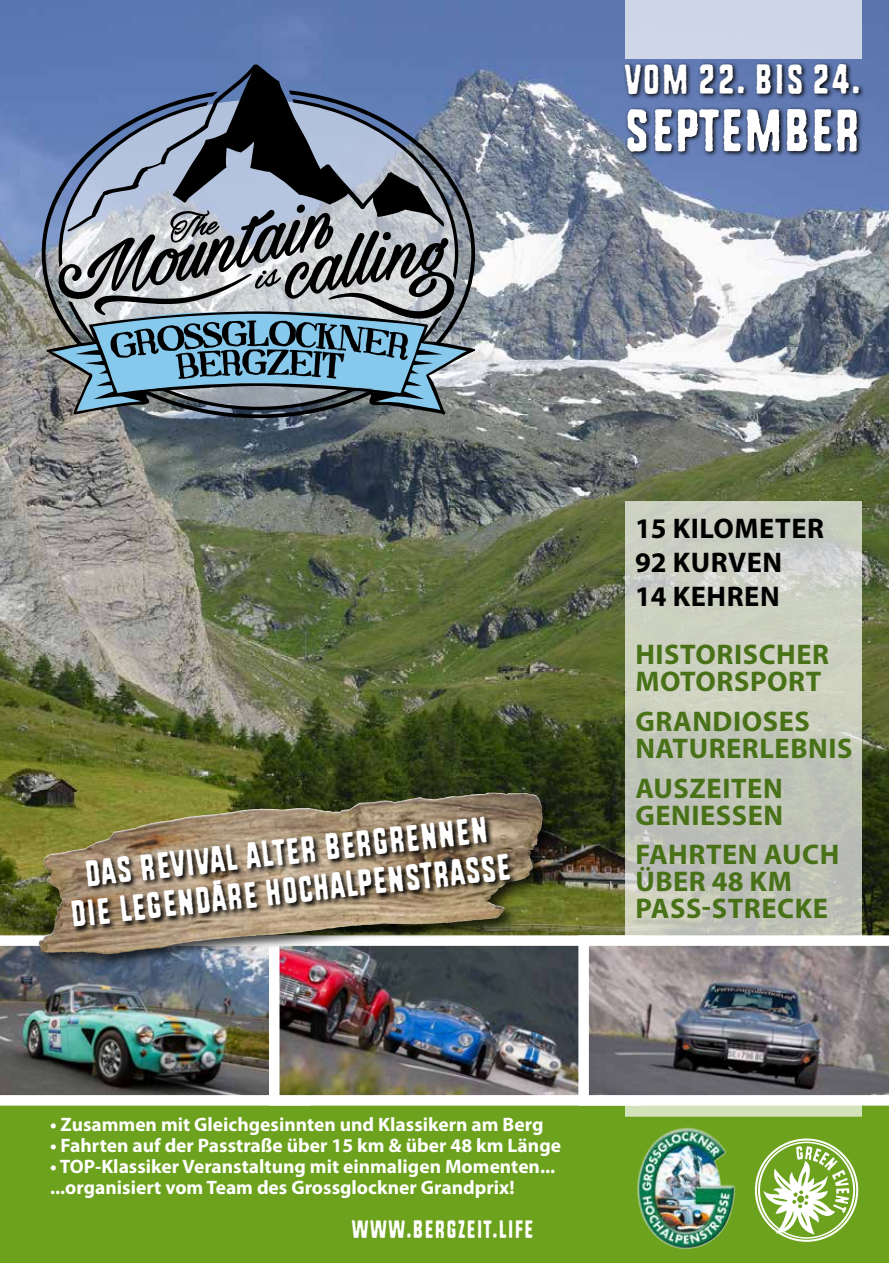
<style>
.page{position:relative;width:889px;height:1263px;background:#fff}
.page>*{position:absolute;margin:0;border:0;box-sizing:border-box;transform-origin:0 0}
.t1{font:60.9px "Rough Simple";color:#fff}
.t2{font:42.6px "Rough Simple";color:#fff}
.t3{font:37.5px/39px "Rough Simple";color:#fff;text-align:center}
.t4{font:700 28.5px/27px "Myriad Pro";letter-spacing:.02em;color:#487118}
.t5{font:700 28.5px/34.2px "Myriad Pro";letter-spacing:.02em;color:#000}
.t6{font:25.35px "Rough Simple";color:#fff}
.t7{font:700 19.5px/21px "Myriad Pro";color:#fff}
</style>
<div class="page">
<img style="left:0;top:0;width:889px;height:935px">
<div style="left:0;top:1084px;width:889px;height:179px;background:#6ca21d"></div>
<svg style="left:625px;top:502px;width:236px;height:81px;background:#cccfc4"></svg>
<svg style="left:625px;top:583px;width:236px;height:533px;background:#c5c9bb"></svg>
<div style="left:625px;top:0;width:236px;height:58px;background:#ced5e6"></div>
<svg style="left:622px;top:61px;width:243px;height:96px;background:#3e4e72"></svg>
<img style="left:0;top:935px;width:269px;height:170px">
<img style="left:280px;top:946px;width:298px;height:148px">
<div style="left:269px;top:935px;width:375px;height:170px;border:10px solid #fff"></div>
<svg style="left:578px;top:935px;width:311px;height:170px;background:#8d8a8d"></svg>
<div style="left:36px;top:789px;width:521px;height:180px;background:#000;opacity:.75"></div>
<img style="left:374px;top:792px;width:117px;height:10px">
<svg style="left:70px;top:815px;width:447px;height:119px;background:#7e6e56"></svg>
<img style="left:637px;top:1127px;width:98px;height:122px">
<svg style="left:66px;top:64px;width:378px;height:28px;background:#5672a7"></svg>
<svg style="left:42px;top:92px;width:433px;height:326px;background:#748493"></svg>
<svg style="left:752px;top:1136px;width:108px;height:108px"></svg>
<div style="left:760px;top:1143px;width:93px;height:94px;background:#6ca21d;border-radius:50%"></div>
<div style="left:752px;top:1135px;width:109px;height:110px;border:3px solid #6ca21d;border-radius:50%"></div>
<svg style="left:763px;top:1146px;width:86px;height:88px"></svg>
<h2 class="t2" style="left:624px;top:59px;width:238px">VOM 22. BIS 24.</h2>
<h1 class="t1" style="left:624px;top:101px;width:239px">SEPTEMBER</h1>
<h3 class="t3" style="left:65px;top:855px;width:443px;rotate:-6deg">DAS REVIVAL ALTER BERGRENNEN<br>DIE LEGENDÄRE HOCHALPENSTRASSE</h3>
<h3 class="t5" style="left:635px;top:510px;width:190px">15 kilometer<br>92 kurven<br>14 kehren</h3>
<h3 class="t4" style="left:635px;top:640px;width:195px">Historischer<br>Motorsport</h3>
<h3 class="t4" style="left:635px;top:707px;width:219px">Grandioses<br>Naturerlebnis</h3>
<h3 class="t4" style="left:635px;top:773px;width:149px">Auszeiten genieSSen</h3>
<h3 class="t4" style="left:635px;top:840px;width:206px">Fahrten auch über 48 km pass-strecke</h3>
<p class="t7" style="left:50px;top:1113px;width:495px">• Zusammen mit Gleichgesinnten und Klassikern am Berg</p>
<p class="t7" style="left:50px;top:1134px;width:512px">• Fahrten auf der Passtraße über 15 km &amp; über 48 km Länge</p>
<p class="t7" style="left:50px;top:1155px;width:507px">• TOP-Klassiker Veranstaltung mit einmaligen Momenten... ...organisiert vom Team des Grossglockner Grandprix!</p>
<p class="t6" style="left:351px;top:1217px;width:184px">WWW.BERGZEIT.LIFE</p>
</div>
